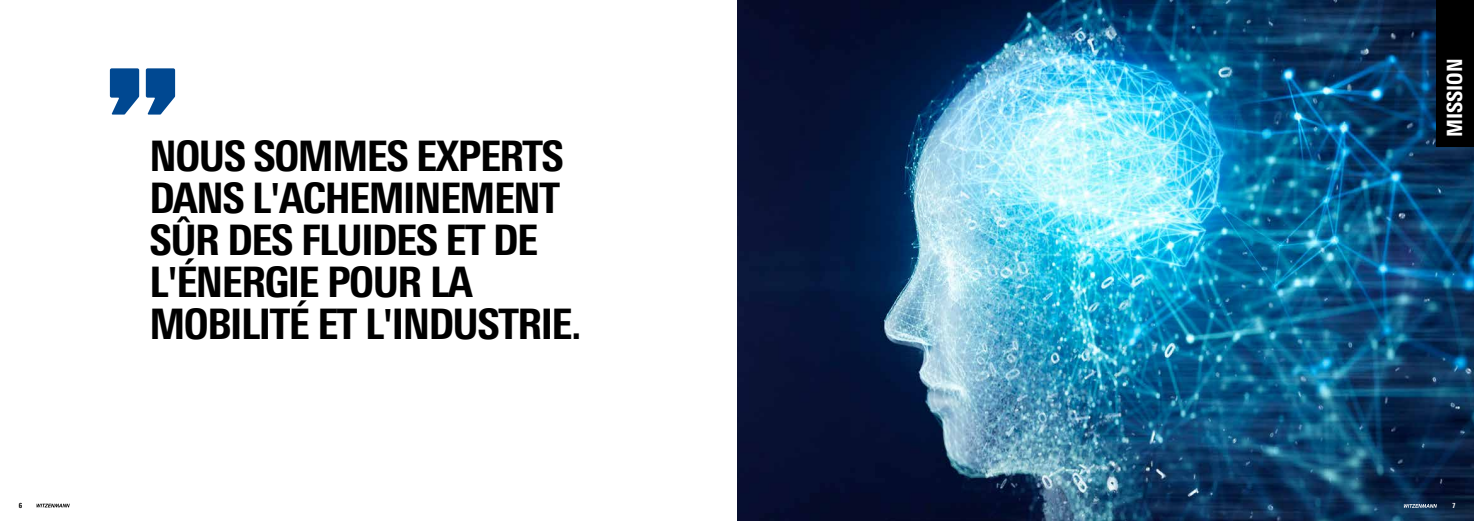
<style>
.page{position:relative;width:1474px;height:521px;background:#fff}
.page>*{position:absolute;margin:0;border:0;box-sizing:border-box;transform-origin:0 0}
.t1{font:201.78px "Prototype";color:#004891}
.t2{font:800 condensed 42px/42px "Univers Next Pro";letter-spacing:-.035em;color:#000}
.t3{font:800 condensed 21px "Univers Next Pro";color:#fff}
.t4{font:800 condensed 7px "Univers Next Pro";color:#000}
.t5{font:800 condensed 7px "Univers Next Pro";color:#fff}
</style>
<div class="page">
<svg style="left:37px;top:504px;width:33px;height:3px"></svg>
<img style="left:737px;top:0;width:736px;height:521px">
<div style="left:1436px;top:0;width:37px;height:146px;background:#000"></div>
<svg style="left:1403px;top:504px;width:33px;height:4px"></svg>
<p class="t4" style="left:19px;top:501px;width:5px">6</p>
<h1 class="t1" style="left:102px;top:21px;width:82px">”</h1>
<p class="t2" style="left:149px;top:135px;width:433px">NOUS SOMMES EXPERTS<br>DANS L'ACHEMINEMENT<br>SÛR DES FLUIDES ET DE<br>L'ÉNERGIE POUR LA<br>MOBILITÉ ET L'INDUSTRIE.</p>
<p class="t3" style="left:1441px;top:137px;width:80px;rotate:-90deg">MISSION</p>
<p class="t5" style="left:1452px;top:501px;width:5px">7</p>
</div>
